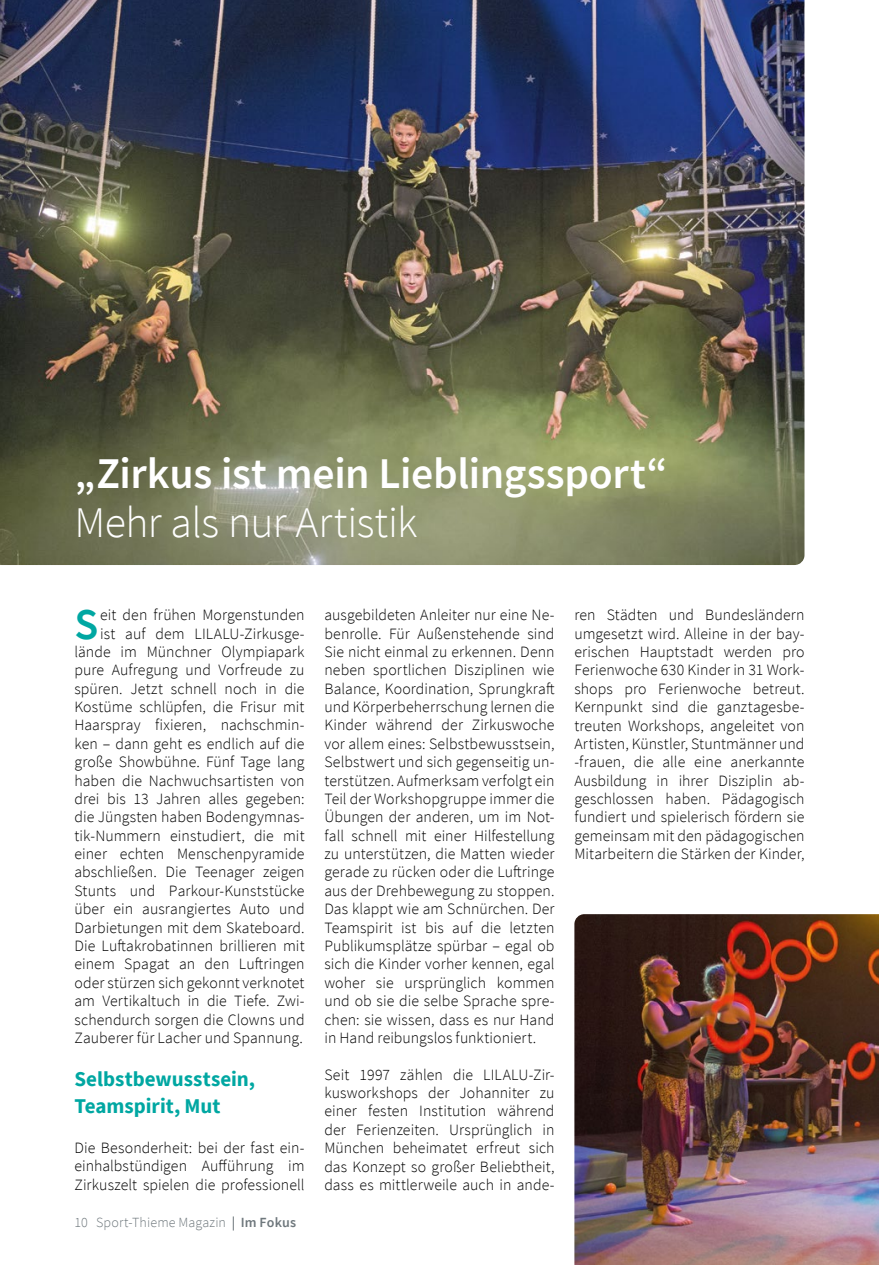
<style>
.page{position:relative;width:879px;height:1265px;background:#fff}
.page>*{position:absolute;margin:0;border:0;box-sizing:border-box;transform-origin:0 0}
.t1{font:600 43.93px "Source Sans Pro";color:#00a7a2}
.t2{font:600 43.75px "Source Sans Pro";letter-spacing:-.01em;color:#fff}
.t3{font:300 43.75px "Source Sans Pro";letter-spacing:-.01em;color:#fff}
.t4{font:700 21px/26.2px "Source Sans Pro";color:#00a7a2}
.t5{font:300 15.75px/18.4px "Source Sans Pro";letter-spacing:.005em;color:#000;text-align:justify}
.t6{font:300 14px "Source Sans Pro";letter-spacing:.01em;color:#6e777c}
.s1{font-weight:600}
</style>
<div class="page">
<img style="left:574px;top:914px;width:304px;height:351px">
<img style="left:0;top:0;width:804px;height:565px">
<h2 class="t2" style="left:74px;top:444px;width:594px">„Zirkus ist mein Lieblingssport“</h2>
<h2 class="t3" style="left:74px;top:495px;width:344px">Mehr als nur Artistik</h2>
<p class="t5" style="left:74px;top:606px;width:231px;text-align:right">eit den frühen Morgenstunden<br>ist auf dem LILALU-Zirkusge&shy;lände im Münchner Olympiapark pure Aufregung und Vorfreude zu spüren. Jetzt schnell noch in die<br>Kostüme schlüpfen, die Frisur mit<br>Haarspray fixieren, nachschmin&shy;ken – dann geht es endlich auf die große Showbühne. Fünf Tage lang haben die Nachwuchsartisten von drei bis 13 Jahren alles gegeben: die Jüngsten haben Bodengymnas&shy;tik-Nummern einstudiert, die mit einer echten Menschenpyramide abschließen. Die Teenager zeigen<br>Stunts und Parkour-Kunststücke über ein ausrangiertes Auto und<br>Darbietungen mit dem Skateboard.<br>Die Luftakrobatinnen brillieren mit einem Spagat an den Luftringen oder stürzen sich gekonnt verknotet am Vertikaltuch in die Tiefe. Zwi&shy;schendurch sorgen die Clowns und<br>Zauberer für Lacher und Spannung.</p>
<h3 class="t4" style="left:74px;top:1066px;width:182px">Selbstbewusstsein,<br>Teamspirit, Mut</h3>
<p class="t5" style="left:74px;top:1139px;width:231px">Die Besonderheit: bei der fast ein&shy;einhalbstündigen Aufführung im Zirkuszelt spielen die professionell</p>
<h1 class="t1" style="left:74px;top:595px;width:25px">S</h1>
<p class="t6" style="left:74px;top:1213px;width:223px">10 Sport-Thieme Magazin <span class="s1">| Im Fokus</span></p>
<p class="t5" style="left:324px;top:606px;width:231px">ausgebildeten Anleiter nur eine Ne&shy;benrolle. Für Außenstehende sind Sie nicht einmal zu erkennen. Denn neben sportlichen Disziplinen wie Balance, Koordination, Sprungkraft und Körperbeherrschung lernen die Kinder während der Zirkuswoche vor allem eines: Selbstbewusstsein, Selbstwert und sich gegenseitig un&shy;terstützen. Aufmerksam verfolgt ein Teil der Workshopgruppe immer die Übungen der anderen, um im Not&shy;fall schnell mit einer Hilfestellung zu unterstützen, die Matten wieder gerade zu rücken oder die Luftringe aus der Drehbewegung zu stoppen.<br>Das klappt wie am Schnürchen. Der Teamspirit ist bis auf die letzten Publikumsplätze spürbar – egal ob sich die Kinder vorher kennen, egal woher sie ursprünglich kommen und ob sie die selbe Sprache spre&shy;chen: sie wissen, dass es nur Hand in Hand reibungslos funktioniert.</p>
<p class="t5" style="left:324px;top:1065px;width:231px">Seit 1997 zählen die LILALU-Zir&shy;kusworkshops der Johanniter zu einer festen Institution während der Ferienzeiten. Ursprünglich in München beheimatet erfreut sich das Konzept so großer Beliebtheit, dass es mittlerweile auch in ande-</p>
<p class="t5" style="left:574px;top:606px;width:231px">ren Städten und Bundesländern umgesetzt wird. Alleine in der bay&shy;erischen Hauptstadt werden pro Ferienwoche 630 Kinder in 31 Work&shy;shops pro Ferienwoche betreut.<br>Kernpunkt sind die ganztagesbe&shy;treuten Workshops, angeleitet von Artisten, Künstler, Stuntmänner und -frauen, die alle eine anerkannte Ausbildung in ihrer Disziplin ab&shy;geschlossen haben. Pädagogisch fundiert und spielerisch fördern sie gemeinsam mit den pädagogischen Mitarbeitern die Stärken der Kinder,</p>
</div>
